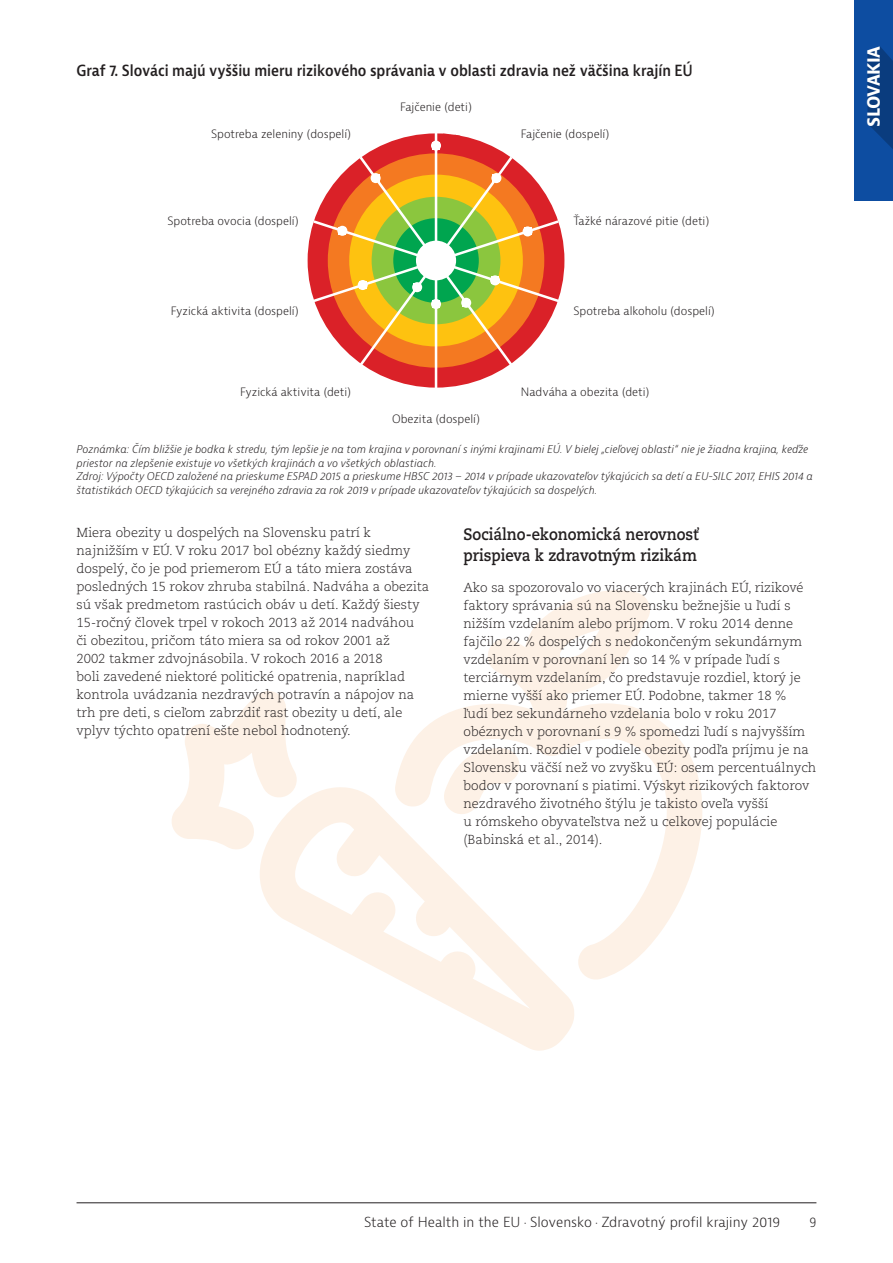
<style>
.page{position:relative;width:893px;height:1263px;background:#fff}
.page>*{position:absolute;margin:0;border:0;box-sizing:border-box;transform-origin:0 0}
.t1{font:700 18px "Bernina Sans";letter-spacing:-.04em;color:#fff;scale:.95 1}
.Paragraph_Header{font:700 16.5px/21px "Caecilia LT Pro 75";color:#231f20;scale:.9 1}
.Figure_heading{font:600 15px "Bernina Sans";letter-spacing:-.005em;color:#231f20;scale:.9 1}
.t2{font:300 13.5px "Bernina Sans";color:#231f20}
.t3{font:300 13.5px "Bernina Sans";color:#231f20;scale:.9 1}
.Body{font:300 13.05px/18px "Caecilia LT Pro 45";color:#231f20}
.t4{font:300 11.25px "Bernina Sans";color:#231f20}
.Figure_source{font:italic 300 10.5px/13.5px "Bernina Sans";color:#231f20}
</style>
<div class="page">
<svg style="left:172px;top:590px;width:530px;height:461px"></svg>
<div style="left:854px;top:0;width:39px;height:201px;background:#0d4da1"></div>
<hr style="left:77px;top:1202px;width:739px;height:1px;background:#231f20">
<svg style="left:867px;top:46px;width:26px;height:103px"></svg>
<div style="left:308px;top:133px;width:256px;height:255px;background:#da2128;border-radius:50%"></div>
<hr style="left:435px;top:133px;width:2px;height:128px;background:#fff">
<hr style="left:435px;top:261px;width:2px;height:129px;background:#fff">
<svg style="left:311px;top:154px;width:250px;height:215px"></svg>
<div style="left:431px;top:141px;width:10px;height:10px;background:#fff;border-radius:50%"></div>
<div style="left:491px;top:173px;width:10px;height:10px;background:#fff;border-radius:50%"></div>
<div style="left:523px;top:226px;width:10px;height:10px;background:#fff;border-radius:50%"></div>
<div style="left:490px;top:275px;width:10px;height:10px;background:#fff;border-radius:50%"></div>
<div style="left:461px;top:298px;width:10px;height:10px;background:#fff;border-radius:50%"></div>
<div style="left:431px;top:299px;width:10px;height:10px;background:#fff;border-radius:50%"></div>
<div style="left:412px;top:282px;width:10px;height:10px;background:#fff;border-radius:50%"></div>
<div style="left:358px;top:280px;width:10px;height:10px;background:#fff;border-radius:50%"></div>
<div style="left:337px;top:226px;width:10px;height:10px;background:#fff;border-radius:50%"></div>
<div style="left:371px;top:173px;width:10px;height:10px;background:#fff;border-radius:50%"></div>
<svg style="left:443px;top:133px;width:17px;height:3px"></svg>
<p class="Figure_heading" style="left:77px;top:61px;width:686px">Graf 7. Slováci majú vyššiu mieru rizikového správania v oblasti zdravia než väčšina krajín EÚ</p>
<p class="t4" style="left:400px;top:99px;width:73px">Fajčenie (deti)</p>
<p class="t4" style="left:211px;top:127px;width:142px">Spotreba zeleniny (dospelí)</p>
<p class="t4" style="left:521px;top:127px;width:90px">Fajčenie (dospelí)</p>
<p class="t4" style="left:167px;top:214px;width:133px">Spotreba ovocia (dospelí)</p>
<p class="t4" style="left:573px;top:214px;width:137px">Ťažké nárazové pitie (deti)</p>
<p class="t4" style="left:171px;top:303px;width:129px">Fyzická aktivita (dospelí)</p>
<p class="t4" style="left:573px;top:303px;width:143px">Spotreba alkoholu (dospelí)</p>
<p class="t4" style="left:240px;top:384px;width:113px">Fyzická aktivita (deti)</p>
<p class="t4" style="left:521px;top:384px;width:130px">Nadváha a obezita (deti)</p>
<p class="t4" style="left:392px;top:412px;width:89px">Obezita (dospelí)</p>
<p class="Figure_source" style="left:77px;top:443px;width:738px">Poznámka: Čím bližšie je bodka k stredu, tým lepšie je na tom krajina v porovnaní s inými krajinami EÚ. V bielej „cieľovej oblasti“ nie je žiadna krajina, keďže priestor na zlepšenie existuje vo všetkých krajinách a vo všetkých oblastiach.<br>Zdroj: Výpočty OECD založené na prieskume ESPAD 2015 a prieskume HBSC 2013 – 2014 v prípade ukazovateľov týkajúcich sa detí a EU-SILC 2017, EHIS 2014 a štatistikách OECD týkajúcich sa verejného zdravia za rok 2019 v prípade ukazovateľov týkajúcich sa dospelých.</p>
<p class="Body" style="left:77px;top:524px;width:354px">Miera obezity u dospelých na Slovensku patrí k najnižším v EÚ. V roku 2017 bol obézny každý siedmy dospelý, čo je pod priemerom EÚ a táto miera zostáva posledných 15 rokov zhruba stabilná. Nadváha a obezita sú však predmetom rastúcich obáv u detí. Každý šiesty 15-ročný človek trpel v rokoch 2013 až 2014 nadváhou<br>či obezitou, pričom táto miera sa od rokov 2001 až<br>2002 takmer zdvojnásobila. V rokoch 2016 a 2018<br>boli zavedené niektoré politické opatrenia, napríklad kontrola uvádzania nezdravých potravín a nápojov na trh pre deti, s cieľom zabrzdiť rast obezity u detí, ale vplyv týchto opatrení ešte nebol hodnotený.</p>
<p class="Paragraph_Header" style="left:463px;top:524px;width:263px">Sociálno-ekonomická nerovnosť prispieva k zdravotným rizikám</p>
<p class="Body" style="left:463px;top:578px;width:354px">Ako sa spozorovalo vo viacerých krajinách EÚ, rizikové faktory správania sú na Slovensku bežnejšie u ľudí s nižším vzdelaním alebo príjmom. V roku 2014 denne fajčilo 22 % dospelých s nedokončeným sekundárnym vzdelaním v porovnaní len so 14 % v prípade ľudí s terciárnym vzdelaním, čo predstavuje rozdiel, ktorý je mierne vyšší ako priemer EÚ. Podobne, takmer 18 %<br>ľudí bez sekundárneho vzdelania bolo v roku 2017 obéznych v porovnaní s 9 % spomedzi ľudí s najvyšším vzdelaním. Rozdiel v podiele obezity podľa príjmu je na Slovensku väčší než vo zvyšku EÚ: osem percentuálnych bodov v porovnaní s piatimi. Výskyt rizikových faktorov nezdravého životného štýlu je takisto oveľa vyšší<br>u rómskeho obyvateľstva než u celkovej populácie (Babinská et al., 2014).</p>
<h1 class="t1" style="left:862px;top:127px;width:86px;rotate:-90deg">SLOVAKIA</h1>
<p class="t2" style="left:364px;top:1213px;width:418px">State of Health in the EU · Slovensko · Zdravotný profil krajiny 2019</p>
<p class="t3" style="left:809px;top:1213px;width:9px">9</p>
</div>
